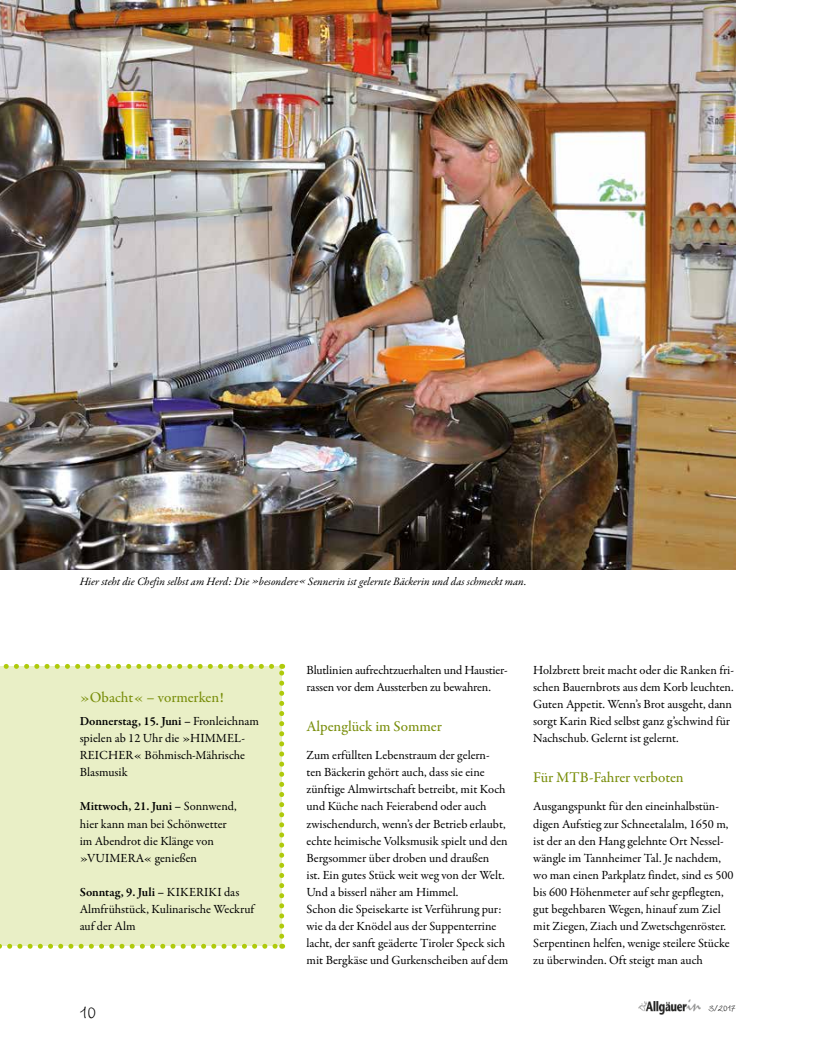
<style>
.page{position:relative;width:815px;height:1053px;background:#fff}
.page>*{position:absolute;margin:0;border:0;box-sizing:border-box;transform-origin:0 0}
.t1{font:25px "Wiesbaden Swing";color:#000}
.t2{font:500 15px "Garamond Premr Pro";letter-spacing:-.005em;color:#798e0b}
.t3{font:12.5px/17px "Garamond Premr Pro";color:#000}
.t4{font:12.5px "Wiesbaden Swing";color:#000}
.t5{font:italic 11.25px "Garamond Premr Pro";color:#000}
.s1{font-weight:600}
</style>
<div class="page">
<img style="left:638px;top:999px;width:63px;height:14px">
<div style="left:0;top:666px;width:282px;height:280px;background:#e9efc6"></div>
<svg style="left:0;top:943px;width:283px;height:5px"></svg>
<svg style="left:279px;top:663px;width:5px;height:273px"></svg>
<svg style="left:3px;top:663px;width:269px;height:5px"></svg>
<img style="left:0;top:0;width:735px;height:569px">
<p class="t5" style="left:80px;top:574px;width:448px">Hier steht die Chefin selbst am Herd: Die »besondere« Sennerin ist gelernte Bäckerin und das schmeckt man.</p>
<p class="t2" style="left:80px;top:688px;width:146px">»Obacht« – vormerken!</p>
<p class="t3" style="left:80px;top:713px;width:181px"><span class="s1">Donnerstag, 15. Juni –</span> Fronleichnam spielen ab 12 Uhr die »HIMMEL-<br>REICHER« Böhmisch-Mährische<br>Blasmusik</p>
<p class="t3" style="left:80px;top:798px;width:159px"><span class="s1">Mittwoch, 21. Juni –</span> Sonnwend, hier kann man bei Schönwetter im Abendrot die Klänge von »VUIMERA« genießen</p>
<p class="t3" style="left:80px;top:883px;width:176px"><span class="s1">Sonntag, 9. Juli –</span> KIKERIKI das<br>Almfrühstück, Kulinarische Weckruf auf der Alm</p>
<p class="t3" style="left:306px;top:662px;width:203px">Blutlinien aufrechtzuerhalten und Haustier&shy;rassen vor dem Aussterben zu bewahren.</p>
<p class="t2" style="left:306px;top:717px;width:137px">Alpenglück im Sommer</p>
<p class="t3" style="left:306px;top:747px;width:203px">Zum erfüllten Lebenstraum der gelern-<br>ten Bäckerin gehört auch, dass sie eine zünftige Almwirtschaft betreibt, mit Koch und Küche nach Feierabend oder auch zwischendurch, wenn’s der Betrieb erlaubt, echte heimische Volksmusik spielt und den Bergsommer über droben und draußen<br>ist. Ein gutes Stück weit weg von der Welt.<br>Und a bisserl näher am Himmel.<br>Schon die Speisekarte ist Verführung pur: wie da der Knödel aus der Suppenterrine lacht, der sanft geäderte Tiroler Speck sich mit Bergkäse und Gurkenscheiben auf dem</p>
<p class="t3" style="left:533px;top:662px;width:202px">Holzbrett breit macht oder die Ranken fri&shy;schen Bauernbrots aus dem Korb leuchten.<br>Guten Appetit. Wenn’s Brot ausgeht, dann sorgt Karin Ried selbst ganz g’schwind für Nachschub. Gelernt ist gelernt.</p>
<p class="t2" style="left:533px;top:768px;width:152px">Für MTB-Fahrer verboten</p>
<p class="t3" style="left:533px;top:798px;width:202px">Ausgangspunkt für den eineinhalbstün&shy;digen Aufstieg zur Schneetalalm, 1650 m, ist der an den Hang gelehnte Ort Nessel&shy;wängle im Tannheimer Tal. Je nachdem, wo man einen Parkplatz findet, sind es 500 bis 600 Höhenmeter auf sehr gepflegten, gut begehbaren Wegen, hinauf zum Ziel mit Ziegen, Ziach und Zwetschgenröster.<br>Serpentinen helfen, wenige steilere Stücke zu überwinden. Oft steigt man auch</p>
<h1 class="t1" style="left:80px;top:997px;width:18px">10</h1>
<p class="t4" style="left:708px;top:1001px;width:28px">3/2017</p>
</div>
